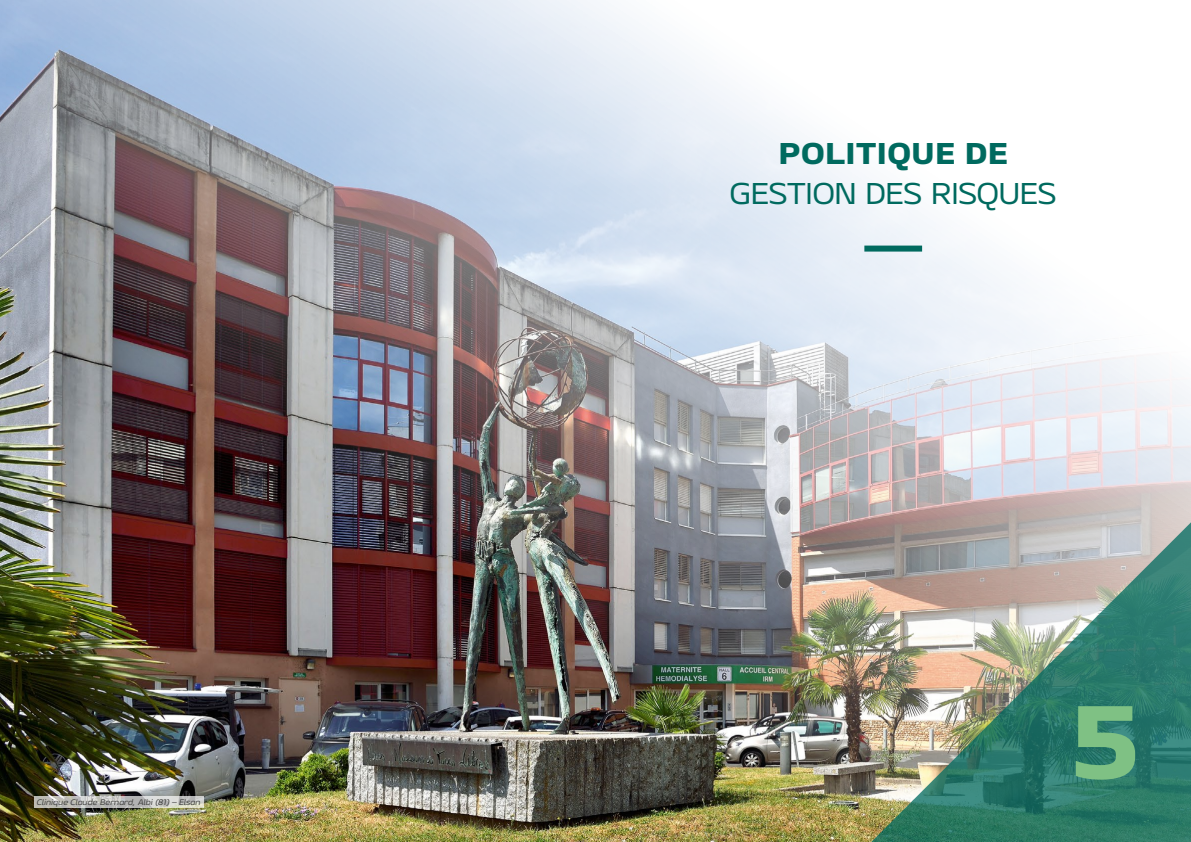
<style>
.page{position:relative;width:1191px;height:842px;background:#fff}
.page>*{position:absolute;margin:0;border:0;box-sizing:border-box;transform-origin:0 0}
.t1{font:800 103.2px "Geon Expanded";color:#7fc184}
.t2{font:30px "Geon Expanded";letter-spacing:-.015em;color:#006a5f}
.t3{font:800 30px "Geon Expanded";letter-spacing:-.02em;color:#006a5f}
.t4{font:italic 8px "Geon Expanded";color:#3a3a39}
</style>
<div class="page">
<img style="left:0;top:0;width:1191px;height:842px">
<div style="left:864px;top:246px;width:58px;height:6px;background:#006a5f"></div>
<img style="left:857px;top:508px;width:334px;height:334px">
<svg style="left:34px;top:796px;width:169px;height:12px"></svg>
<p class="t4" style="left:37px;top:797px;width:165px">Clinique Claude Bernard, Albi (81) – Elsan</p>
<h2 class="t3" style="left:778px;top:133px;width:231px">POLITIQUE DE</h2>
<h2 class="t2" style="left:730px;top:174px;width:328px">GESTION DES RISQUES</h2>
<h1 class="t1" style="left:1067px;top:673px;width:77px">5</h1>
</div>
